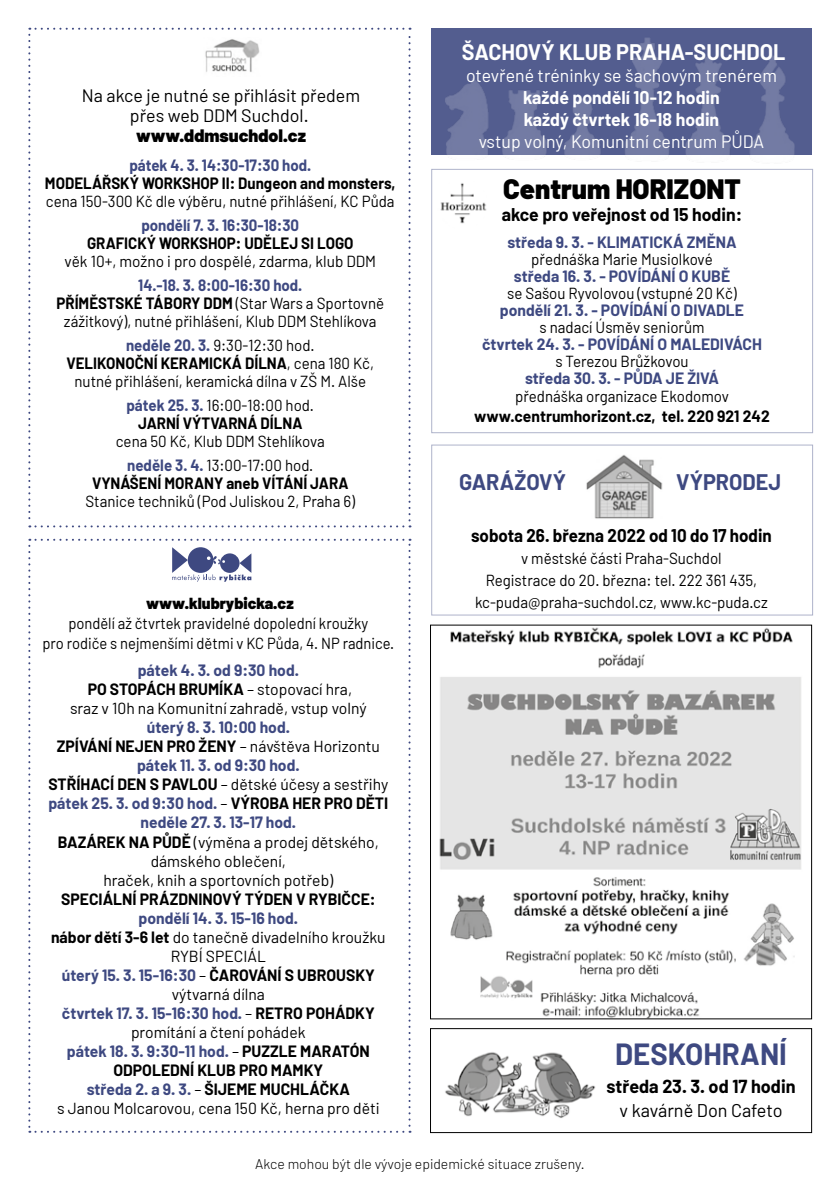
<style>
.page{position:relative;width:840px;height:1191px;background:#fff}
.page>*{position:absolute;margin:0;border:0;box-sizing:border-box;transform-origin:0 0}
.t1{font:700 29.8px "Barlow";color:#3e4981}
.t2{font:900 28px "Barlow";color:#000}
.t3{font:700 22px "Barlow";color:#fff}
.t4{font:700 22px "Barlow";color:#3e4981}
.t5{font:700 18.4px "Barlow";color:#000}
.t6{font:18.4px "Barlow";letter-spacing:-.005em;color:#000}
.t7{font:18px "Barlow";color:#fff}
.t8{font:18px/20px "Barlow";color:#000;text-align:center}
.t9{font:700 18px/22px "Barlow";color:#fff}
.t10{font:700 18px "Barlow";color:#000;scale:.94 1}
.t11{font:700 18px "Barlow";color:#000}
.t12{font:900 18px "Barlow";color:#000}
.t13{font:16px/19px "Barlow";color:#000;text-align:center}
.t14{font:16px/18px "Barlow";color:#000;text-align:center;scale:.94 1}
.t15{font:700 16px/18px "Barlow";color:#000;text-align:center;scale:.94 1}
.t16{font:700 16px "Barlow";color:#3e4981}
.t17{font:16px/20px "Barlow";color:#000;text-align:center;scale:.92 1}
.t18{font:700 16px "Barlow";color:#000}
.t19{font:700 16px "Barlow";color:#3e4981;scale:.94 1}
.t20{font:16px "Barlow";color:#000;scale:.96 1}
.t21{font:900 16px "Barlow";color:#000}
.t22{font:300 14px "Barlow";color:#000}
.s1{font-weight:700;color:#3e4981}
.s2{font-weight:700}
.s3{color:#3e4981}
.s4{font-weight:400}
</style>
<div class="page">
<svg style="left:28px;top:28px;width:382px;height:499px"></svg>
<svg style="left:28px;top:539px;width:382px;height:593px"></svg>
<img style="left:203px;top:37px;width:58px;height:39px">
<div style="left:431px;top:28px;width:380px;height:127px;background:#535d8f"></div>
<img style="left:445px;top:32px;width:367px;height:123px">
<img style="left:439px;top:627px;width:362px;height:390px">
<img style="left:437px;top:179px;width:50px;height:50px;border-radius:25px">
<div style="left:430px;top:1028px;width:381px;height:104px;border:1px solid #000"></div>
<img style="left:445px;top:1052px;width:151px;height:66px">
<img style="left:586px;top:455px;width:77px;height:64px">
<p class="t8" style="left:82px;top:85px;width:280px">Na akce je nutné se přihlásit předem přes web DDM Suchdol.</p>
<p class="t12" style="left:136px;top:124px;width:171px">www.ddmsuchdol.cz</p>
<p class="t19" style="left:129px;top:156px;width:195px">pátek 4. 3. 14:30-17:30 hod.</p>
<p class="t15" style="left:45px;top:174px;width:374px">MODELÁŘSKÝ WORKSHOP II: Dungeon and monsters,</p>
<p class="t14" style="left:46px;top:192px;width:372px">cena 150-300 Kč dle výběru, nutné přihlášení, KC Půda</p>
<p class="t19" style="left:141px;top:216px;width:169px">pondělí 7. 3. 16:30-18:30</p>
<p class="t15" style="left:87px;top:234px;width:285px">GRAFICKÝ WORKSHOP: UDĚLEJ SI LOGO</p>
<p class="t20" style="left:64px;top:252px;width:326px">věk 10+, možno i pro dospělé, zdarma, klub DDM</p>
<p class="t14" style="left:56px;top:276px;width:350px"><span class="s1">14.-18. 3. 8:00-16:30 hod.<br></span><span class="s2">PŘÍMĚSTSKÉ TÁBORY DDM</span> (Star Wars a Sportovně zážitkový), nutné přihlášení, Klub DDM Stehlíkova</p>
<p class="t14" style="left:66px;top:336px;width:328px"><span class="s1">neděle 20. 3.</span> 9:30-12:30 hod.<br><span class="s2">VELIKONOČNÍ KERAMICKÁ DÍLNA</span>, cena 180 Kč, nutné přihlášení, keramická dílna v ZŠ M. Alše</p>
<p class="t15" style="left:126px;top:396px;width:201px"><span class="s3">pátek 25. 3.</span> <span class="s4">16:00-18:00 hod.<br></span>JARNÍ VÝTVARNÁ DÍLNA</p>
<p class="t14" style="left:116px;top:429px;width:223px;line-height:24px">cena 50 Kč, Klub DDM Stehlíkova <span class="s1">neděle 3. 4.</span> 13:00-17:00 hod.</p>
<p class="t15" style="left:92px;top:474px;width:274px">VYNÁŠENÍ MORANY aneb VÍTÁNÍ JARA</p>
<p class="t14" style="left:85px;top:492px;width:288px">Stanice techniků (Pod Juliskou 2, Praha 6)</p>
<p class="t21" style="left:146px;top:594px;width:149px">www.klubrybicka.cz</p>
<p class="t17" style="left:42px;top:613px;width:384px">pondělí až čtvrtek pravidelné dopolední kroužky<br>pro rodiče s nejmenšími dětmi v KC Půda, 4. NP radnice.</p>
<p class="t13" style="left:70px;top:661px;width:298px"><span class="s1">pátek 4. 3. od 9:30 hod.<br></span><span class="s2">PO STOPÁCH BRUMÍKA</span> – stopovací hra, sraz v 10h na Komunitní zahradě, vstup volný</p>
<p class="t13" style="left:48px;top:718px;width:341px"><span class="s1">úterý 8. 3. 10:00 hod.<br></span><span class="s2">ZPÍVÁNÍ NEJEN PRO ŽENY</span> – návštěva Horizontu <span class="s1">pátek 11. 3. od 9:30 hod.<br></span><span class="s2">STŘÍHACÍ DEN S PAVLOU</span> – dětské účesy a sestřihy <span class="s1">pátek 25. 3. od 9:30 hod.</span> – <span class="s2">VÝROBA HER PRO DĚTI </span><span class="s1">neděle 27. 3. 13-17 hod.<br></span><span class="s2">BAZÁREK NA PŮDĚ</span> (výměna a prodej dětského, dámského oblečení,<br>hraček, knih a sportovních potřeb)</p>
<p class="t18" style="left:61px;top:888px;width:315px">SPECIÁLNÍ PRÁZDNINOVÝ TÝDEN V RYBIČCE:</p>
<p class="t13" style="left:51px;top:908px;width:336px"><span class="s1">pondělí 14. 3. 15-16 hod.<br></span><span class="s2">nábor dětí 3-6 let</span> do tanečně divadelního kroužku<br>RYBÍ SPECIÁL<br><span class="s1">úterý 15. 3. 15-16:30</span> – <span class="s2">ČAROVÁNÍ S UBROUSKY </span>výtvarná dílna<br><span class="s1">čtvrtek 17. 3. 15-16:30 hod.</span> – <span class="s2">RETRO POHÁDKY </span>promítání a čtení pohádek<br><span class="s1">pátek 18. 3. 9:30-11 hod.</span> – <span class="s2">PUZZLE MARATÓN<br>ODPOLEDNÍ KLUB PRO MAMKY<br></span><span class="s1">středa 2. a 9. 3.</span> – <span class="s2">ŠIJEME MUCHLÁČKA<br></span>s Janou Molcarovou, cena 150 Kč, herna pro děti</p>
<h3 class="t3" style="left:461px;top:39px;width:325px">ŠACHOVÝ KLUB PRAHA-SUCHDOL</h3>
<p class="t7" style="left:465px;top:65px;width:312px">otevřené tréninky se šachovým trenérem</p>
<p class="t9" style="left:522px;top:87px;width:198px">každé pondělí 10-12 hodin každý čtvrtek 16-18 hodin</p>
<p class="t7" style="left:478px;top:131px;width:286px">vstup volný, Komunitní centrum PŮDA</p>
<h2 class="t2" style="left:503px;top:171px;width:239px">Centrum HORIZONT</h2>
<p class="t11" style="left:501px;top:203px;width:241px">akce pro veřejnost od 15 hodin:</p>
<p class="t16" style="left:507px;top:232px;width:231px">středa 9. 3. - KLIMATICKÁ ZMĚNA</p>
<p class="t14" style="left:531px;top:249px;width:194px">přednáška Marie Musiolkové</p>
<p class="t16" style="left:513px;top:266px;width:218px">středa 16. 3. - POVÍDÁNÍ O KUBĚ</p>
<p class="t14" style="left:507px;top:283px;width:245px">se Sašou Ryvolovou (vstupné 20 Kč)</p>
<p class="t16" style="left:499px;top:300px;width:245px">pondělí 21. 3. - POVÍDÁNÍ O DIVADLE</p>
<p class="t14" style="left:539px;top:317px;width:177px">s nadací Úsměv seniorům</p>
<p class="t16" style="left:482px;top:334px;width:281px">čtvrtek 24. 3. - POVÍDÁNÍ O MALEDIVÁCH</p>
<p class="t14" style="left:555px;top:351px;width:143px">s Terezou Brůžkovou</p>
<p class="t16" style="left:524px;top:368px;width:195px">středa 30. 3. - PŮDA JE ŽIVÁ</p>
<p class="t14" style="left:515px;top:386px;width:229px">přednáška organizace Ekodomov</p>
<p class="t18" style="left:474px;top:406px;width:297px">www.centrumhorizont.cz, tel. 220 921 242</p>
<h3 class="t4" style="left:458px;top:468px;width:108px">GARÁŽOVÝ</h3>
<h3 class="t4" style="left:676px;top:468px;width:106px">VÝPRODEJ</h3>
<p class="t10" style="left:471px;top:524px;width:321px">sobota 26. března 2022 od 10 do 17 hodin</p>
<p class="t14" style="left:474px;top:546px;width:313px;line-height:22px">v městské části Praha-Suchdol<br>Registrace do 20. března: tel. 222 361 435, kc-puda@praha-suchdol.cz, www.kc-puda.cz</p>
<h1 class="t1" style="left:614px;top:1035px;width:173px">DESKOHRANÍ</h1>
<p class="t5" style="left:606px;top:1074px;width:190px">středa 23. 3. od 17 hodin</p>
<p class="t6" style="left:619px;top:1098px;width:164px">v kavárně Don Cafeto</p>
<p class="t22" style="left:255px;top:1154px;width:331px">Akce mohou být dle vývoje epidemické situace zrušeny.</p>
</div>
